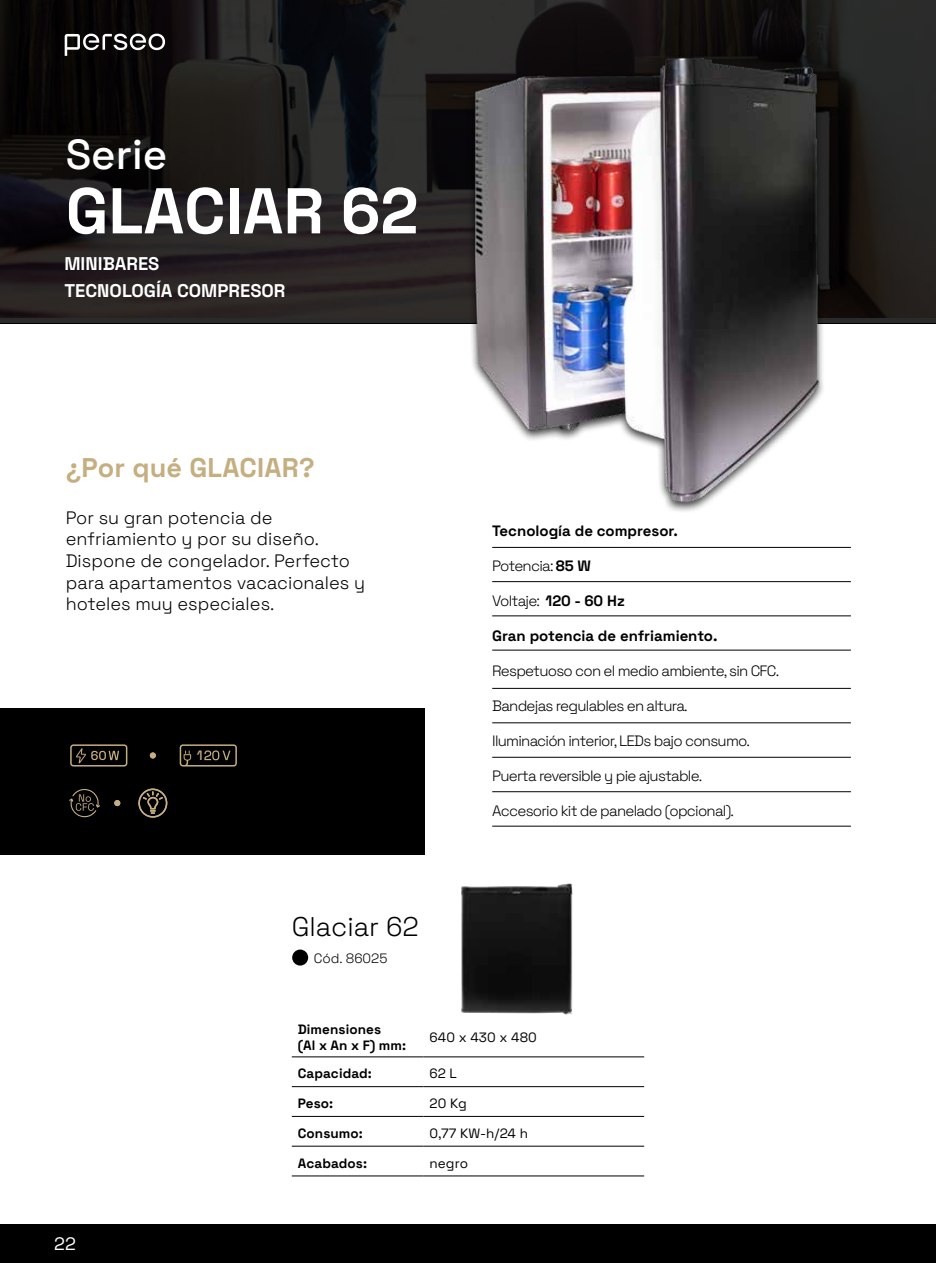
<style>
.page{position:relative;width:936px;height:1263px;background:#fff}
.page>*{position:absolute;margin:0;border:0;box-sizing:border-box;transform-origin:0 0}
.t1{font:300 64.5px "Space Grotesk";color:#fff}
.t2{font:300 42px "Space Grotesk";color:#fff}
.t3{font:300 27px "Space Grotesk";letter-spacing:.005em;color:#c5ae80}
.t4{font:300 27px "Space Grotesk";color:#000}
.t5{font:300 18.3px "Space Grotesk";color:#fff}
.t6{font:300 18px/21.6px "Space Grotesk";color:#000}
.t7{font:300 18px "Space Grotesk";color:#fff}
.t8{font:300 15px "Space Grotesk";letter-spacing:-.05em;color:#000}
.t9{font:300 15px "Space Grotesk";color:#000}
.t10{font:300 13.5px/16.2px "Space Grotesk";letter-spacing:.005em;color:#000}
.t11{font:300 13.5px "Space Grotesk";color:#c5af81}
</style>
<div class="page">
<div style="left:0;top:1225px;width:935px;height:38px;background:#000"></div>
<hr style="left:935px;top:0;width:1px;height:323px;background:#dadada">
<svg style="left:0;top:0;width:935px;height:323px;background:#1c1919"></svg>
<div style="left:0;top:708px;width:424px;height:147px;background:#000"></div>
<svg style="left:70px;top:744px;width:57px;height:22px"></svg>
<svg style="left:180px;top:744px;width:57px;height:22px"></svg>
<hr style="left:492px;top:615px;width:358px;height:1px;background:#000">
<hr style="left:492px;top:650px;width:358px;height:1px;background:#000">
<hr style="left:492px;top:722px;width:358px;height:1px;background:#000">
<hr style="left:492px;top:757px;width:358px;height:1px;background:#000">
<hr style="left:492px;top:791px;width:358px;height:1px;background:#000">
<hr style="left:492px;top:826px;width:358px;height:1px;background:#000">
<hr style="left:492px;top:688px;width:358px;height:1px;background:#000">
<svg style="left:150px;top:752px;width:6px;height:6px"></svg>
<svg style="left:114px;top:800px;width:6px;height:6px"></svg>
<svg style="left:138px;top:788px;width:29px;height:30px"></svg>
<svg style="left:69px;top:789px;width:31px;height:29px"></svg>
<div style="left:292px;top:949px;width:16px;height:16px;background:#000;border-radius:50%"></div>
<img style="left:461px;top:883px;width:112px;height:132px">
<hr style="left:292px;top:1116px;width:131px;height:1px;background:#000">
<hr style="left:423px;top:1116px;width:221px;height:1px;background:#000">
<hr style="left:292px;top:1146px;width:131px;height:1px;background:#000">
<hr style="left:423px;top:1146px;width:221px;height:1px;background:#000">
<hr style="left:292px;top:1175px;width:131px;height:1px;background:#000">
<hr style="left:423px;top:1175px;width:221px;height:1px;background:#000">
<hr style="left:292px;top:1056px;width:131px;height:1px;background:#000">
<hr style="left:423px;top:1056px;width:221px;height:1px;background:#000">
<hr style="left:292px;top:1086px;width:131px;height:1px;background:#000">
<hr style="left:423px;top:1086px;width:221px;height:1px;background:#000">
<img style="left:384px;top:10px;width:534px;height:573px">
<svg style="left:65px;top:34px;width:100px;height:22px"></svg>
<h2 class="t2" style="left:66px;top:123px;width:103px">Serie</h2>
<h1 class="t1" style="left:66px;top:164px;width:354px">GLACIAR 62</h1>
<p class="t5" style="left:64px;top:250px;width:96px">MINIBARES</p>
<p class="t5" style="left:64px;top:277px;width:222px">TECNOLOGÍA COMPRESOR</p>
<h3 class="t3" style="left:66px;top:448px;width:250px">¿Por qué GLACIAR?</h3>
<p class="t6" style="left:66px;top:506px;width:301px">Por su gran potencia de enfriamiento y por su diseño.<br>Dispone de congelador. Perfecto para apartamentos vacacionales y hoteles muy especiales.</p>
<p class="t11" style="left:197px;top:746px;width:7px">1</p>
<h3 class="t4" style="left:292px;top:907px;width:129px">Glaciar 62</h3>
<p class="t10" style="left:314px;top:949px;width:75px">Cód. 86025</p>
<p class="t9" style="left:492px;top:520px;width:187px">Tecnología de compresor.</p>
<p class="t8" style="left:492px;top:555px;width:100px">Potencia: 85 W</p>
<p class="t8" style="left:492px;top:590px;width:134px">Voltaje: 120 - 60 Hz</p>
<p class="t9" style="left:492px;top:625px;width:227px">Gran potencia de enfriamiento.</p>
<p class="t8" style="left:492px;top:660px;width:288px">Respetuoso con el medio ambiente, sin CFC.</p>
<p class="t8" style="left:492px;top:695px;width:197px">Bandejas regulables en altura.</p>
<p class="t8" style="left:492px;top:730px;width:259px">Iluminación interior, LEDs bajo consumo.</p>
<p class="t8" style="left:492px;top:765px;width:212px">Puerta reversible y pie ajustable.</p>
<p class="t8" style="left:492px;top:800px;width:243px">Accesorio kit de panelado (opcional).</p>
<p class="t7" style="left:54px;top:1231px;width:23px">22</p>
<p class="t10" style="left:298px;top:1020px;width:110px">Dimensiones<br>(Al x An x F) mm:</p>
<p class="t10" style="left:429px;top:1029px;width:109px">640 x 430 x 480</p>
<p class="t10" style="left:298px;top:1065px;width:76px">Capacidad:</p>
<p class="t10" style="left:429px;top:1065px;width:29px">62 L</p>
<p class="t10" style="left:298px;top:1094px;width:37px">Peso:</p>
<p class="t10" style="left:429px;top:1094px;width:39px">20 Kg</p>
<p class="t10" style="left:298px;top:1124px;width:67px">Consumo:</p>
<p class="t10" style="left:429px;top:1124px;width:100px">0,77 KW-h/24 h</p>
<p class="t10" style="left:298px;top:1154px;width:71px">Acabados:</p>
<p class="t10" style="left:429px;top:1154px;width:40px">negro</p>
</div>
